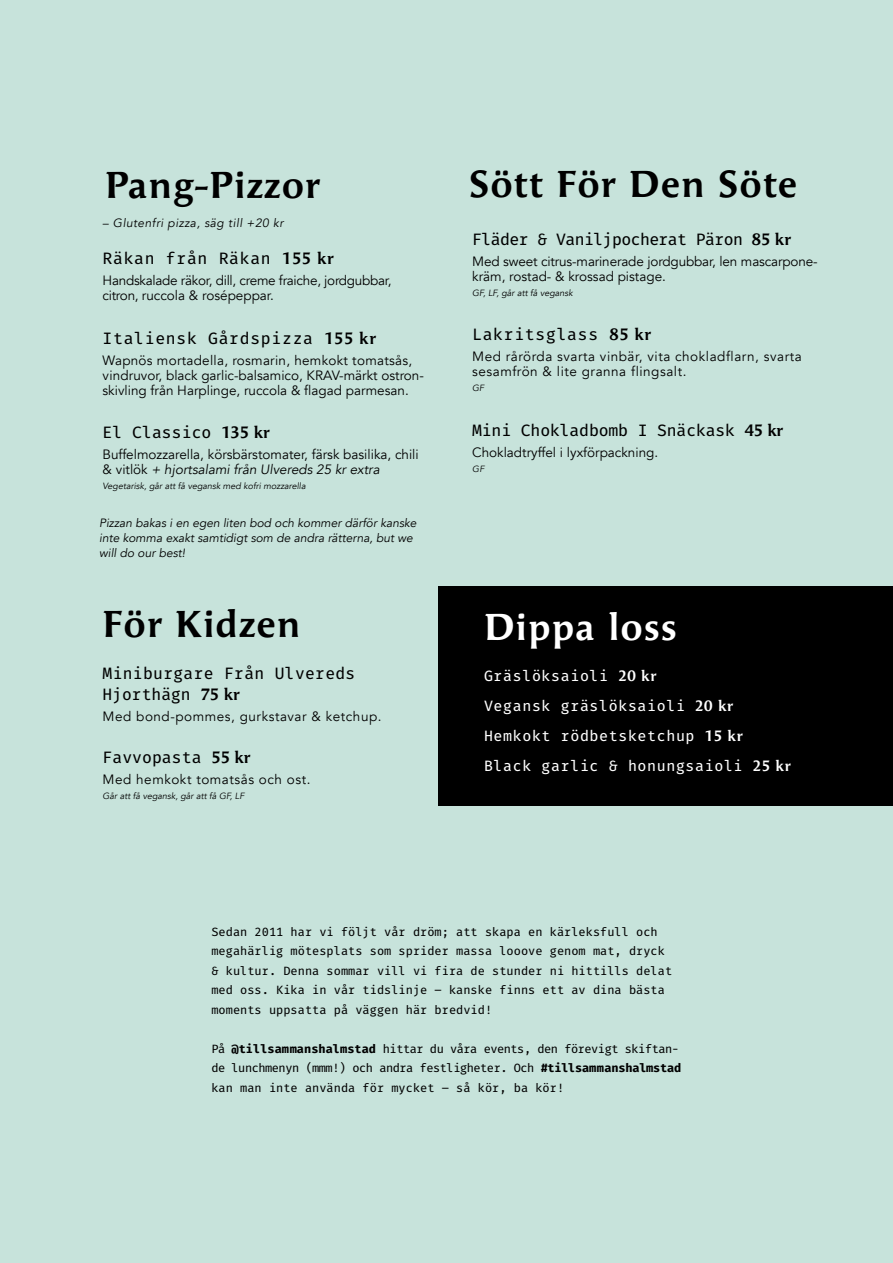
<style>
.page{position:relative;width:893px;height:1263px;background:#c7e3db}
.page>*{position:absolute;margin:0;border:0;box-sizing:border-box;transform-origin:0 0}
.Huvudrubrik{font:700 37.5px "Angie Pro";letter-spacing:.04em;color:#000}
.Huvudrubrik-2{font:700 37.5px "Angie Pro";letter-spacing:.04em;color:#fff}
.Rätter__rubrik{font:16.5px "Fira Mono OT";letter-spacing:.04em;color:#000}
.Rätter__rubrik-2{font:16.5px "Fira Mono OT";color:#000}
.Rätter__rubrik-3{font:16.5px/21px "Fira Mono OT";letter-spacing:.02em;color:#000}
.Rätter__rubrik-4{font:16.5px "Fira Mono OT";letter-spacing:-.035em;color:#000}
.Rätter__rubrik-5{font:15px "Fira Mono OT";letter-spacing:.04em;color:#fff}
.Första_bröd{font:13.5px/15px "Avenir";color:#000}
.Första_bröd-2{font:13.5px/15px "Avenir";letter-spacing:.04em;color:#000}
.Första_bröd-3{font:13.5px/15px "Avenir";letter-spacing:-.02em;color:#000}
.Rätter__rubrik-6{font:12px/19.5px "Fira Mono OT";color:#000}
.Rätter__rubrik-7{font:12px/19.5px "Fira Mono OT";letter-spacing:-.04em;color:#000}
.Bröd{font:italic 12px/15px "Avenir";color:#000}
.Bröd-2{font:italic 12px "Avenir";letter-spacing:.04em;color:#000}
.allergier{font:italic 9px "Avenir";color:#000}
.s1{font-family:"Angie Pro";font-weight:700}
.s2{font-style:italic}
.s3{font-weight:700}
</style>
<div class="page">
<div style="left:439px;top:587px;width:454px;height:219px;background:#000"></div>
<p class="Huvudrubrik" style="left:105px;top:157px;width:217px">Pang-Pizzor</p>
<p class="Huvudrubrik" style="left:469px;top:157px;width:330px">Sött För Den Söte</p>
<p class="Rätter__rubrik-4" style="left:472px;top:227px;width:320px">Fläder &amp; Vaniljpocherat Päron <span class="s1">85 kr</span></p>
<p class="Första_bröd" style="left:472px;top:254px;width:347px">Med sweet citrus-marinerade jordgubbar, len mascarpone&shy;kräm, rostad- &amp; krossad pistage.</p>
<p class="allergier" style="left:472px;top:287px;width:102px">GF, LF, går att få vegansk</p>
<p class="Rätter__rubrik" style="left:472px;top:323px;width:180px">Lakritsglass <span class="s1">85 kr</span></p>
<p class="Första_bröd-2" style="left:472px;top:349px;width:331px">Med rårörda svarta vinbär, vita chokladflarn, svarta sesamfrön &amp; lite granna flingsalt.</p>
<p class="allergier" style="left:472px;top:383px;width:14px">GF</p>
<p class="Rätter__rubrik-2" style="left:472px;top:418px;width:312px">Mini Chokladbomb I Snäckask <span class="s1">45 kr</span></p>
<p class="Första_bröd" style="left:472px;top:445px;width:187px">Chokladtryffel i lyxförpackning.</p>
<p class="allergier" style="left:472px;top:463px;width:14px">GF</p>
<p class="Bröd-2" style="left:103px;top:216px;width:182px">– Glutenfri pizza, säg till +20 kr</p>
<p class="Rätter__rubrik" style="left:103px;top:247px;width:233px">Räkan från Räkan <span class="s1">155 kr</span></p>
<p class="Första_bröd-3" style="left:103px;top:273px;width:290px">Handskalade räkor, dill, creme fraiche, jordgubbar, citron, ruccola &amp; rosépeppar.</p>
<p class="Rätter__rubrik" style="left:103px;top:326px;width:275px">Italiensk Gårdspizza <span class="s1">155 kr</span></p>
<p class="Första_bröd" style="left:103px;top:353px;width:323px">Wapnös mortadella, rosmarin, hemkokt tomatsås, vindruvor, black garlic-balsamico, KRAV-märkt ostron&shy;skivling från Harplinge, ruccola &amp; flagad parmesan.</p>
<p class="Rätter__rubrik-2" style="left:103px;top:420px;width:169px">El Classico <span class="s1">135 kr</span></p>
<p class="Första_bröd" style="left:103px;top:447px;width:318px">Buffelmozzarella, körsbärstomater, färsk basilika, chili &amp; vitlök <span class="s2">+ hjortsalami från Ulvereds 25 kr extra</span></p>
<p class="allergier" style="left:103px;top:480px;width:205px">Vegetarisk, går att få vegansk med kofri mozzarella</p>
<p class="Bröd" style="left:99px;top:516px;width:319px">Pizzan bakas i en egen liten bod och kommer därför kanske inte komma exakt samtidigt som de andra rätterna, but we will do our best!</p>
<p class="Huvudrubrik" style="left:103px;top:596px;width:199px">För Kidzen</p>
<p class="Rätter__rubrik-3" style="left:103px;top:664px;width:254px">Miniburgare Från Ulvereds<br>Hjorthägn <span class="s1">75 kr</span></p>
<p class="Första_bröd-2" style="left:103px;top:709px;width:281px">Med bond-pommes, gurkstavar &amp; ketchup.</p>
<p class="Rätter__rubrik-2" style="left:103px;top:746px;width:149px">Favvopasta <span class="s1">55 kr</span></p>
<p class="Första_bröd-2" style="left:103px;top:772px;width:209px">Med hemkokt tomatsås och ost.</p>
<p class="allergier" style="left:103px;top:791px;width:143px">Går att få vegansk, går att få GF, LF</p>
<p class="Huvudrubrik-2" style="left:484px;top:599px;width:194px">Dippa loss</p>
<p class="Rätter__rubrik-5" style="left:484px;top:665px;width:174px">Gräslöksaioli <span class="s1">20 kr</span></p>
<p class="Rätter__rubrik-5" style="left:484px;top:695px;width:251px">Vegansk gräslöksaioli <span class="s1">20 kr</span></p>
<p class="Rätter__rubrik-5" style="left:484px;top:725px;width:260px">Hemkokt rödbetsketchup <span class="s1">15 kr</span></p>
<p class="Rätter__rubrik-5" style="left:484px;top:755px;width:308px">Black garlic &amp; honungsaioli <span class="s1">25 kr</span></p>
<p class="Rätter__rubrik-6" style="left:211px;top:922px;width:462px">Sedan 2011 har vi följt vår dröm; att skapa en kärleksfull och megahärlig mötesplats som sprider massa looove genom mat, dryck &amp; kultur. Denna sommar vill vi fira de stunder ni hittills delat med oss. Kika in vår tidslinje – kanske finns ett av dina bästa moments uppsatta på väggen här bredvid!</p>
<p class="Rätter__rubrik-7" style="left:211px;top:1039px;width:471px">På <span class="s3">@tillsammanshalmstad</span> hittar du våra events, den förevigt skiftan&shy;de lunchmenyn (mmm!) och andra festligheter. Och <span class="s3">#tillsammanshalmstad </span>kan man inte använda för mycket – så kör, ba kör!</p>
</div>
